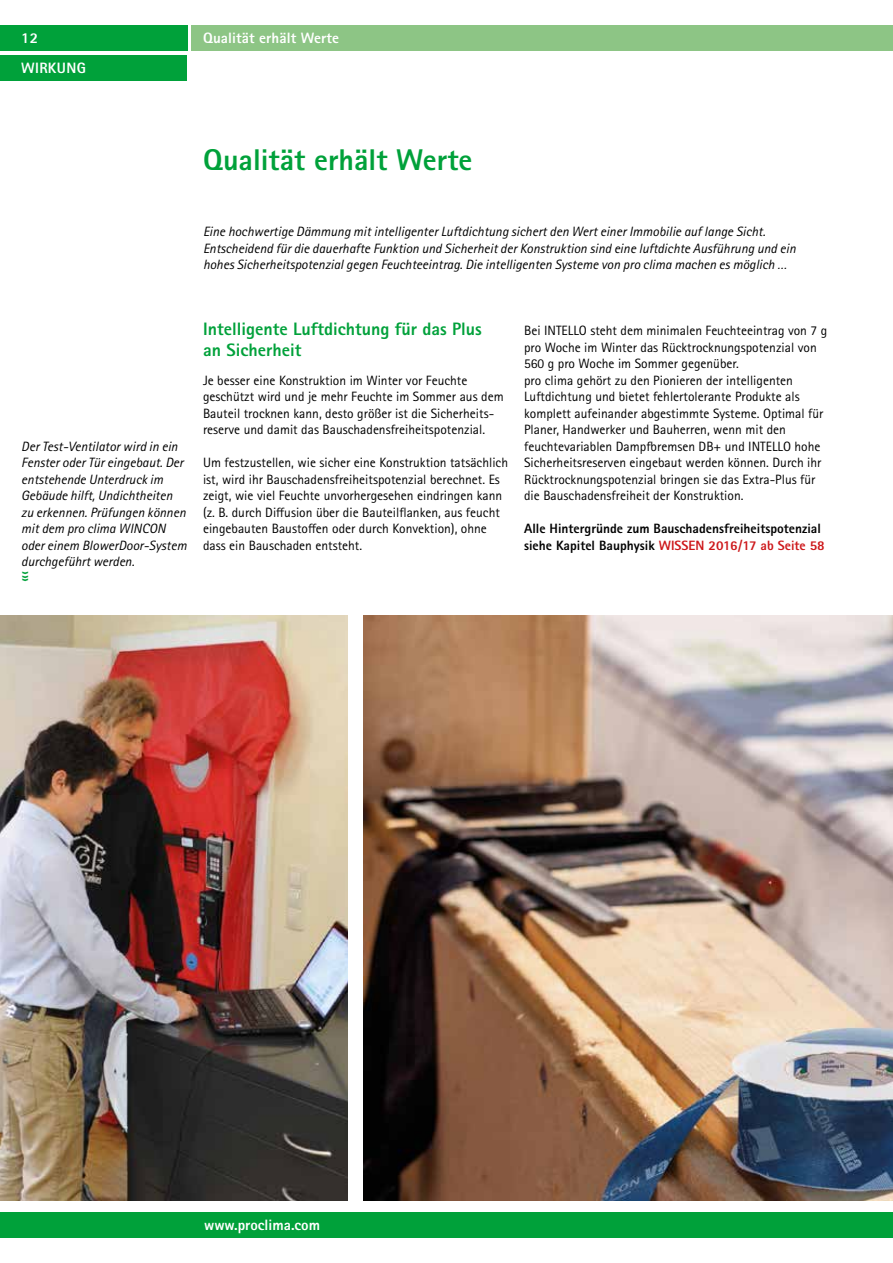
<style>
.page{position:relative;width:893px;height:1263px;background:#fff}
.page>*{position:absolute;margin:0;border:0;box-sizing:border-box;transform-origin:0 0}
.t1{font:800 30px "Rotis Sans Serif Pro";color:#00a13a}
.t2{font:800 18px/21px "Rotis Sans Serif Pro";color:#00a13a}
.t3{font:800 15px "Rotis Sans Serif Pro";letter-spacing:.005em;color:#fff}
.t4{font:800 15px "Rotis Sans Serif Pro";color:#00a13a}
.t5{font:13.5px/16.5px "Rotis Sans Serif Pro";color:#000}
.t6{font:italic 13.5px/16.5px "Rotis Sans Serif Pro";color:#000}
.t7{font:800 13.5px/16.5px "Rotis Sans Serif Pro";color:#000}
.s1{color:#cd171a}
</style>
<div class="page">
<div style="left:0;top:1212px;width:893px;height:25px;background:#00a13a"></div>
<div style="left:0;top:55px;width:187px;height:26px;background:#00a13a"></div>
<div style="left:0;top:26px;width:187px;height:25px;background:#00a13a"></div>
<div style="left:191px;top:26px;width:702px;height:25px;background:#8dc585"></div>
<img style="left:364px;top:616px;width:529px;height:584px">
<img style="left:0;top:616px;width:348px;height:584px">
<p class="t3" style="left:21px;top:29px;width:18px">12</p>
<p class="t3" style="left:203px;top:29px;width:138px">Qualität erhält Werte</p>
<p class="t3" style="left:21px;top:59px;width:66px">WIRKUNG</p>
<h1 class="t1" style="left:203px;top:141px;width:271px">Qualität erhält Werte</h1>
<p class="t6" style="left:203px;top:223px;width:594px">Eine hochwertige Dämmung mit intelligenter Luftdichtung sichert den Wert einer Immobilie auf lange Sicht.<br>Entscheidend für die dauerhafte Funktion und Sicherheit der Konstruktion sind eine luftdichte Ausführung und ein hohes Sicherheitspotenzial gegen Feuchteeintrag. Die intelligenten Systeme von pro clima machen es möglich …</p>
<p class="t6" style="left:21px;top:438px;width:167px">Der Test-Ventilator wird in ein<br>Fenster oder Tür eingebaut. Der entstehende Unterdruck im<br>Gebäude hilft, Undichtheiten zu erkennen. Prüfungen können mit dem pro clima WINCON oder einem BlowerDoor-System durchgeführt werden.</p>
<p class="t4" style="left:36px;top:571px;width:12px;rotate:90deg">›››</p>
<h2 class="t2" style="left:203px;top:318px;width:280px">Intelligente Luftdichtung für das Plus an Sicherheit</h2>
<p class="t5" style="left:203px;top:372px;width:302px">Je besser eine Konstruktion im Winter vor Feuchte geschützt wird und je mehr Feuchte im Sommer aus dem Bauteil trocknen kann, desto größer ist die Sicherheits&shy;reserve und damit das Bauschadensfreiheitspotenzial.</p>
<p class="t5" style="left:203px;top:454px;width:307px">Um festzustellen, wie sicher eine Konstruktion tatsächlich ist, wird ihr Bauschadensfreiheitspotenzial berechnet. Es zeigt, wie viel Feuchte unvorhergesehen eindringen kann (z. B. durch Diffusion über die Bauteilflanken, aus feucht eingebauten Baustoffen oder durch Konvektion), ohne dass ein Bauschaden entsteht.</p>
<p class="t5" style="left:524px;top:322px;width:305px">Bei INTELLO steht dem minimalen Feuchteeintrag von 7 g pro Woche im Winter das Rücktrocknungspotenzial von 560 g pro Woche im Sommer gegenüber.<br>pro clima gehört zu den Pionieren der intelligenten Luftdichtung und bietet fehlertolerante Produkte als komplett aufeinander abgestimmte Systeme. Optimal für Planer, Handwerker und Bauherren, wenn mit den feuchtevariablen Dampfbremsen DB+ und INTELLO hohe Sicherheitsreserven eingebaut werden können. Durch ihr Rücktrocknungspotenzial bringen sie das Extra-Plus für die Bauschadensfreiheit der Konstruktion.</p>
<p class="t7" style="left:524px;top:520px;width:302px">Alle Hintergründe zum Bauschadensfreiheitspotenzial siehe Kapitel Bauphysik <span class="s1">WISSEN 2016/17 ab Seite 58</span></p>
<p class="t3" style="left:204px;top:1215px;width:118px">www.proclima.com</p>
</div>
